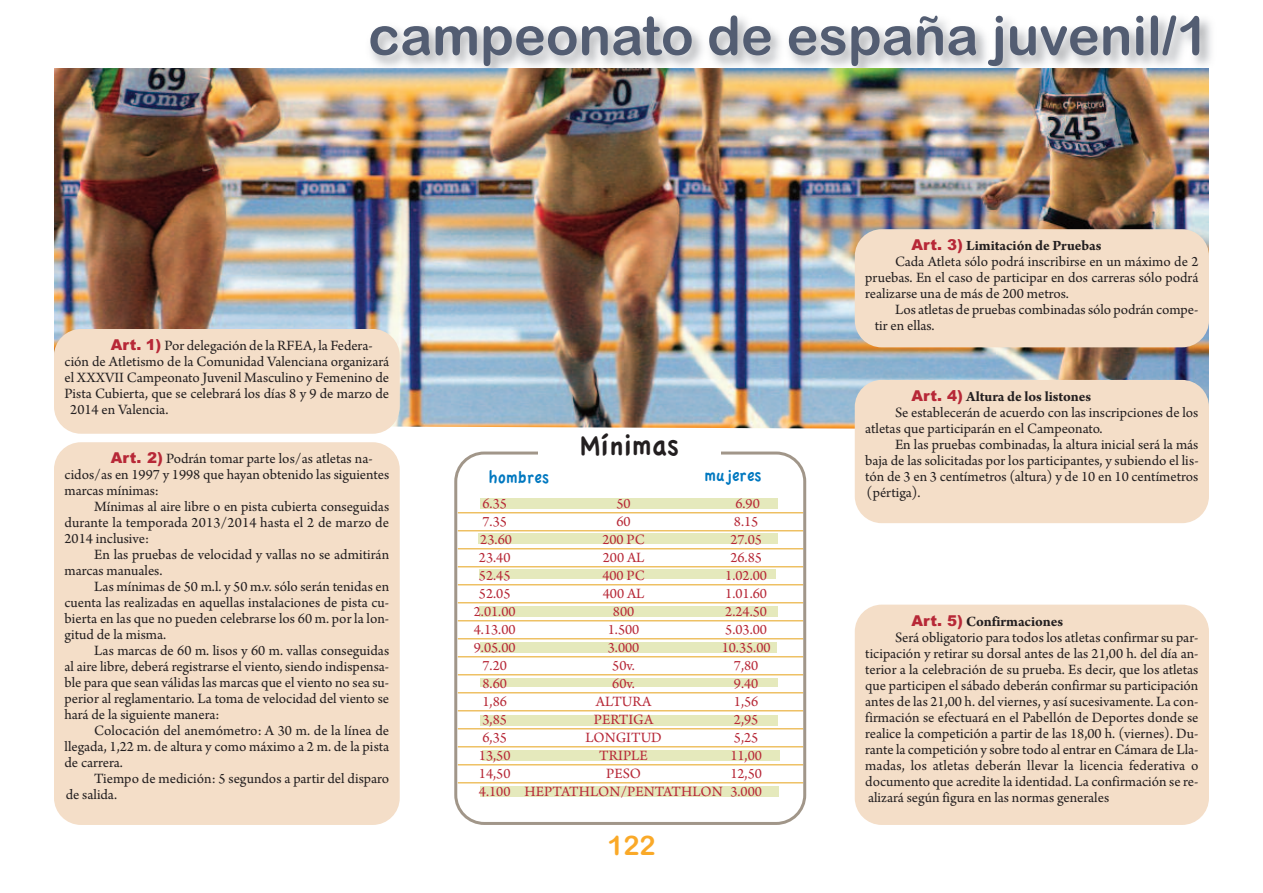
<style>
.page{position:relative;width:1263px;height:893px;background:#fff}
.page>*{position:absolute;margin:0;border:0;box-sizing:border-box;transform-origin:0 0}
.t1{font:54px "Arial Rounded MT Bold";color:#535d72}
.t2{font:30.45px "Apple Casual";color:#231f20;scale:.93 1}
.t3{font:27px "Arial Rounded MT Bold";color:#faa928}
.t4{font:18px "Apple Casual";color:#0078c0;scale:.93 1}
.t5{font:15px/16px "Arno Pro";color:#231f20;text-align:justify}
.t6{font:15px/18px "Arno Pro";color:#b72837;text-align:right}
.t7{font:700 15px "Arno Pro";color:#231f20}
.s1{font-family:"Arial";font-weight:900;color:#b72837}
</style>
<div class="page">
<img style="left:54px;top:68px;width:1155px;height:362px">
<div style="left:54px;top:329px;width:346px;height:105px;background:#f4dec8;border-radius:27px"></div>
<div style="left:54px;top:442px;width:346px;height:383px;background:#f4dec8;border-radius:27px"></div>
<svg style="left:454px;top:452px;width:352px;height:373px"></svg>
<div style="left:538px;top:431px;width:183px;height:46px;background:#fff"></div>
<div style="left:855px;top:380px;width:354px;height:143px;background:#f4dec8;border-radius:27px"></div>
<div style="left:855px;top:229px;width:354px;height:118px;background:#f4dec8;border-radius:27px"></div>
<div style="left:855px;top:605px;width:354px;height:220px;background:#f4dec8;border-radius:27px"></div>
<h1 class="t1" style="left:368px;top:5px;width:842px">campeonato de españa juvenil/1</h1>
<p class="t5" style="left:111px;top:339px;width:263px"><span class="s1">Art. 1)</span> Por delegación de la RFEA, la Federa-</p>
<p class="t5" style="left:64px;top:355px;width:326px">ción de Atletismo de la Comunidad Valenciana organizará</p>
<p class="t5" style="left:64px;top:371px;width:326px">el XXXVII Campeonato Juvenil Masculino y Femenino de</p>
<p class="t5" style="left:64px;top:387px;width:326px">Pista Cubierta, que se celebrará los días 8 y 9 de marzo de</p>
<p class="t5" style="left:70px;top:403px;width:100px">2014 en Valencia.</p>
<p class="t5" style="left:64px;top:452px;width:326px;text-align:left;text-indent:46px"><span class="s1">Art. 2)</span> Podrán tomar parte los/as atletas na&shy;cidos/as en 1997 y 1998 que hayan obtenido las siguientes marcas mínimas:</p>
<p class="t5" style="left:64px;top:500px;width:326px;text-indent:30px">Mínimas al aire libre o en pista cubierta conseguidas durante la temporada 2013/2014 hasta el 2 de marzo de 2014 inclusive:</p>
<p class="t5" style="left:64px;top:548px;width:326px;text-indent:30px">En las pruebas de velocidad y vallas no se admitirán marcas manuales.</p>
<p class="t5" style="left:64px;top:580px;width:326px;text-indent:30px">Las mínimas de 50 m.l. y 50 m.v. sólo serán tenidas en cuenta las realizadas en aquellas instalaciones de pista cu&shy;bierta en las que no pueden celebrarse los 60 m. por la lon&shy;gitud de la misma.</p>
<p class="t5" style="left:64px;top:644px;width:326px;text-indent:30px">Las marcas de 60 m. lisos y 60 m. vallas conseguidas al aire libre, deberá registrarse el viento, siendo indispensa&shy;ble para que sean válidas las marcas que el viento no sea su&shy;perior al reglamentario. La toma de velocidad del viento se hará de la siguiente manera:</p>
<p class="t5" style="left:64px;top:724px;width:326px;text-indent:30px">Colocación del anemómetro: A 30 m. de la línea de llegada, 1,22 m. de altura y como máximo a 2 m. de la pista de carrera.</p>
<p class="t5" style="left:66px;top:772px;width:325px;text-indent:29px">Tiempo de medición: 5 segundos a partir del disparo de salida.</p>
<h2 class="t2" style="left:580px;top:429px;width:108px">Mínimas</h2>
<p class="t4" style="left:489px;top:468px;width:67px">hombres</p>
<p class="t4" style="left:704px;top:466px;width:63px">mujeres</p>
<p class="t6" style="left:482px;top:496px;width:26px">6.35</p>
<p class="t6" style="left:616px;top:496px;width:16px">50</p>
<p class="t6" style="left:735px;top:496px;width:26px">6.90</p>
<p class="t6" style="left:482px;top:514px;width:26px">7.35</p>
<p class="t6" style="left:616px;top:514px;width:16px">60</p>
<p class="t6" style="left:734px;top:514px;width:26px">8.15</p>
<p class="t6" style="left:480px;top:532px;width:33px">23.60</p>
<p class="t6" style="left:602px;top:532px;width:44px">200 PC</p>
<p class="t6" style="left:730px;top:532px;width:33px">27.05</p>
<p class="t6" style="left:479px;top:550px;width:33px">23.40</p>
<p class="t6" style="left:603px;top:550px;width:43px">200 AL</p>
<p class="t6" style="left:730px;top:550px;width:33px">26.85</p>
<p class="t6" style="left:479px;top:568px;width:33px">52.45</p>
<p class="t6" style="left:602px;top:568px;width:44px">400 PC</p>
<p class="t6" style="left:725px;top:568px;width:43px">1.02.00</p>
<p class="t6" style="left:479px;top:586px;width:33px">52.05</p>
<p class="t6" style="left:603px;top:586px;width:43px">400 AL</p>
<p class="t6" style="left:725px;top:586px;width:43px">1.01.60</p>
<p class="t6" style="left:474px;top:604px;width:43px">2.01.00</p>
<p class="t6" style="left:613px;top:604px;width:23px">800</p>
<p class="t6" style="left:725px;top:604px;width:43px">2.24.50</p>
<p class="t6" style="left:474px;top:622px;width:43px">4.13.00</p>
<p class="t6" style="left:608px;top:622px;width:33px">1.500</p>
<p class="t6" style="left:725px;top:622px;width:43px">5.03.00</p>
<p class="t6" style="left:474px;top:640px;width:43px">9.05.00</p>
<p class="t6" style="left:608px;top:640px;width:33px">3.000</p>
<p class="t6" style="left:722px;top:640px;width:50px">10.35.00</p>
<p class="t6" style="left:482px;top:658px;width:26px">7.20</p>
<p class="t6" style="left:612px;top:658px;width:24px">50v.</p>
<p class="t6" style="left:734px;top:658px;width:26px">7,80</p>
<p class="t6" style="left:482px;top:676px;width:26px">8.60</p>
<p class="t6" style="left:612px;top:676px;width:24px">60v.</p>
<p class="t6" style="left:734px;top:676px;width:26px">9.40</p>
<p class="t6" style="left:482px;top:694px;width:26px">1,86</p>
<p class="t6" style="left:596px;top:694px;width:57px">ALTURA</p>
<p class="t6" style="left:734px;top:694px;width:26px">1,56</p>
<p class="t6" style="left:482px;top:712px;width:26px">3,85</p>
<p class="t6" style="left:594px;top:712px;width:61px">PERTIGA</p>
<p class="t6" style="left:734px;top:712px;width:26px">2,95</p>
<p class="t6" style="left:482px;top:730px;width:26px">6,35</p>
<p class="t6" style="left:585px;top:730px;width:78px">LONGITUD</p>
<p class="t6" style="left:734px;top:730px;width:26px">5,25</p>
<p class="t6" style="left:479px;top:748px;width:33px">13,50</p>
<p class="t6" style="left:599px;top:748px;width:50px">TRIPLE</p>
<p class="t6" style="left:730px;top:748px;width:33px">11,00</p>
<p class="t6" style="left:479px;top:766px;width:33px">14,50</p>
<p class="t6" style="left:606px;top:766px;width:36px">PESO</p>
<p class="t6" style="left:479px;top:766px;width:285px">12,50<br>4.100 HEPTATHLON/PENTATHLON 3.000</p>
<h3 class="t3" style="left:607px;top:830px;width:50px">122</h3>
<p class="t7" style="left:911px;top:241px;width:191px"><span class="s1">Art. 3)</span> Limitación de Pruebas</p>
<p class="t5" style="left:895px;top:255px;width:305px">Cada Atleta sólo podrá inscribirse en un máximo de 2</p>
<p class="t5" style="left:865px;top:271px;width:335px">pruebas. En el caso de participar en dos carreras sólo podrá</p>
<p class="t5" style="left:865px;top:287px;width:205px">realizarse una de más de 200 metros.</p>
<p class="t5" style="left:895px;top:303px;width:305px">Los atletas de pruebas combinadas sólo podrán compe-</p>
<p class="t5" style="left:875px;top:319px;width:61px">tir en ellas.</p>
<p class="t7" style="left:911px;top:391px;width:181px"><span class="s1">Art. 4)</span> Altura de los listones</p>
<p class="t5" style="left:895px;top:406px;width:305px">Se establecerán de acuerdo con las inscripciones de los</p>
<p class="t5" style="left:865px;top:422px;width:239px">atletas que participarán en el Campeonato.</p>
<p class="t5" style="left:895px;top:438px;width:305px">En las pruebas combinadas, la altura inicial será la más</p>
<p class="t5" style="left:865px;top:454px;width:335px">baja de las solicitadas por los participantes, y subiendo el lis-</p>
<p class="t5" style="left:865px;top:470px;width:335px">tón de 3 en 3 centímetros (altura) y de 10 en 10 centímetros</p>
<p class="t5" style="left:866px;top:486px;width:56px">(pértiga).</p>
<p class="t7" style="left:911px;top:616px;width:153px"><span class="s1">Art. 5)</span> Confirmaciones</p>
<p class="t5" style="left:895px;top:631px;width:305px">Será obligatorio para todos los atletas confirmar su par-</p>
<p class="t5" style="left:865px;top:647px;width:335px">ticipación y retirar su dorsal antes de las 21,00 h. del día an-</p>
<p class="t5" style="left:865px;top:663px;width:335px">terior a la celebración de su prueba. Es decir, que los atletas</p>
<p class="t5" style="left:865px;top:679px;width:335px">que participen el sábado deberán confirmar su participación</p>
<p class="t5" style="left:865px;top:695px;width:335px">antes de las 21,00 h. del viernes, y así sucesivamente. La con-</p>
<p class="t5" style="left:865px;top:710px;width:335px">firmación se efectuará en el Pabellón de Deportes donde se</p>
<p class="t5" style="left:865px;top:726px;width:335px">realice la competición a partir de las 18,00 h. (viernes). Du-</p>
<p class="t5" style="left:865px;top:742px;width:335px">rante la competición y sobre todo al entrar en Cámara de Lla-</p>
<p class="t5" style="left:865px;top:758px;width:335px">madas, los atletas deberán llevar la licencia federativa o</p>
<p class="t5" style="left:865px;top:774px;width:335px">documento que acredite la identidad. La confirmación se re-</p>
<p class="t5" style="left:868px;top:790px;width:243px">alizará según figura en las normas generales</p>
</div>
